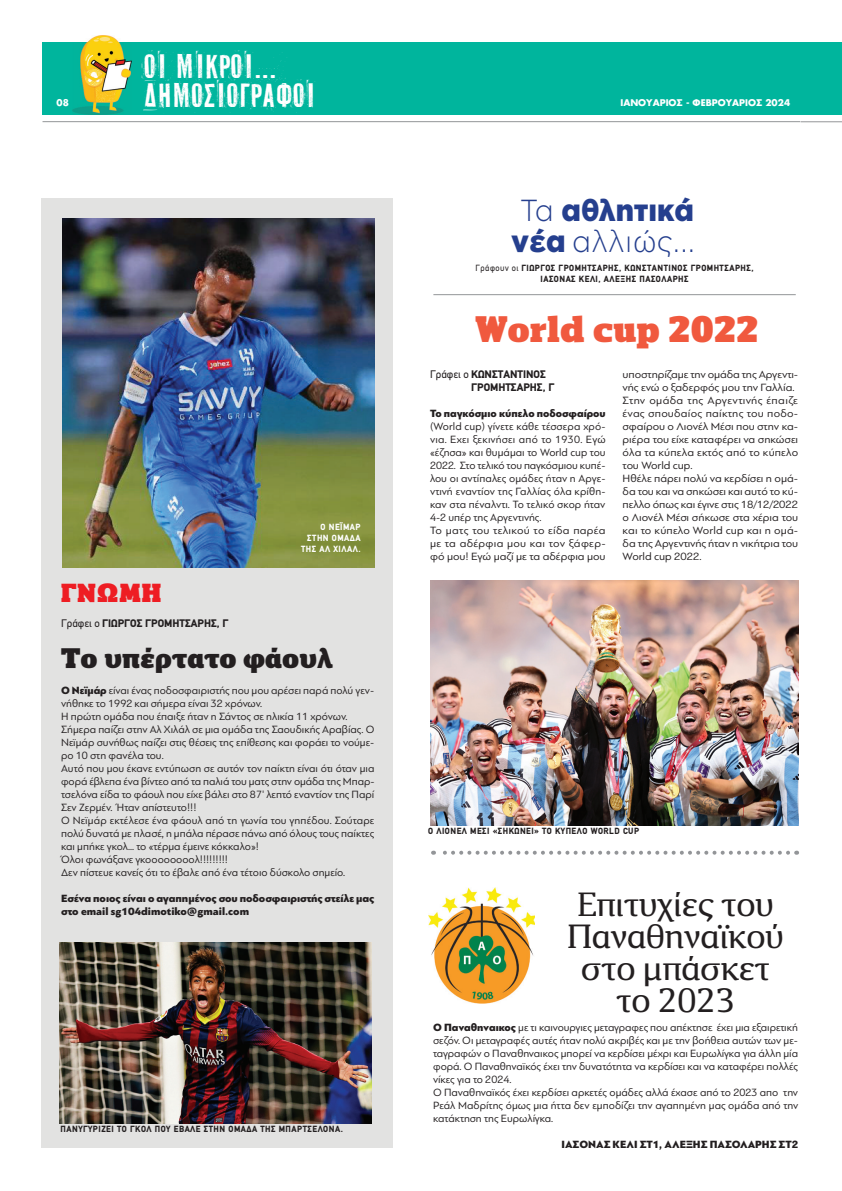
<style>
.page{position:relative;width:842px;height:1191px;background:#fff}
.page>*{position:absolute;margin:0;border:0;box-sizing:border-box;transform-origin:0 0}
.t1{font:900 33.9px "BHMA Next Step 10";color:#f0593e}
.t2{font:32px/32px "BHMA Next Step 10";color:#231f20;text-align:center}
.t3{font:31.6px "PF Fuel Pro";letter-spacing:-.01em;color:#fff}
.t4{font:300 30.4px/31px "Gotham Greek";color:#253f8e;scale:.95 1}
.t5{font:900 26px "BHMA Next Step 10";color:#231f20}
.t6{font:900 24px "BHMA Next Step 10";letter-spacing:.04em;color:#ee1d23}
.t7{font:11px/13px "PF Bague Sans Pro";color:#231f20}
.t8{font:11px/13px "PF Bague Sans Pro";color:#231f20;scale:1.05 1}
.t9{font:900 11px/13px "PF Bague Sans Pro";color:#231f20}
.t10{font:900 11px/13px "PF Din Text";color:#231f20}
.t11{font:900 9px/10.8px "PF Din Text";letter-spacing:.06em;color:#231f20;text-align:center;scale:.94 1}
.t12{font:700 9px "PF Futura Neu";color:#fff}
.t13{font:900 9px/10.8px "PF Din Text";letter-spacing:.06em;color:#fff;text-align:right;scale:.94 1}
.s1{font-weight:400}
.s2{font-weight:900}
</style>
<div class="page">
<div style="left:44px;top:43px;width:798px;height:72px;background:#00b59d"></div>
<div style="left:43px;top:42px;width:756px;height:72px;background:#00b59d"></div>
<hr style="left:43px;top:121px;width:757px;height:1px;background:#939598">
<img style="left:72px;top:35px;width:60px;height:79px">
<hr style="left:801px;top:121px;width:41px;height:1px;background:#939598">
<hr style="left:433px;top:294px;width:363px;height:1px;background:#939598">
<svg style="left:433px;top:850px;width:355px;height:4px"></svg>
<div style="left:41px;top:198px;width:352px;height:950px;background:#e2e2e1"></div>
<img style="left:60px;top:942px;width:311px;height:181px">
<img style="left:62px;top:218px;width:312px;height:349px">
<img style="left:428px;top:887px;width:107px;height:116px">
<img style="left:431px;top:580px;width:367px;height:245px">
<p class="t12" style="left:57px;top:97px;width:14px">08</p>
<h3 class="t3" style="left:144px;top:43px;width:134px">Οι µικροί...</h3>
<h3 class="t3" style="left:144px;top:72px;width:174px">δηµοσιογράφοι</h3>
<p class="t13" style="left:301px;top:521px;width:65px">Ο ΝΕΪΜΑΡ<br>ΣΤΗΝ ΟΜΑΔΑ<br>ΤΗΣ ΑΛ ΧΙΛΑΛ.</p>
<h3 class="t6" style="left:61px;top:576px;width:102px">ΓΝΩΜΗ</h3>
<p class="t10" style="left:61px;top:617px;width:169px"><span class="s1">Γράφει ο</span> ΓΙΩΡΓΟΣ ΓΡΟΜΗΤΣΑΡΗΣ, Γ</p>
<h3 class="t5" style="left:61px;top:640px;width:273px">Το υπέρτατο φάουλ</h3>
<p class="t7" style="left:61px;top:684px;width:315px"><span class="s2">Ο Νεϊµάρ</span> είναι ένας ποδοσφαιριστής που µου αρέσει παρά πολύ γεν&shy;νήθηκε το 1992 και σήµερα είναι 32 χρόνων.<br>Η πρώτη οµάδα που έπαιξε ήταν η Σάντος σε ηλικία 11 χρόνων.<br>Σήµερα παίζει στην Αλ Χιλάλ σε µια οµάδα της Σαουδικής Αραβίας. Ο Νεϊµάρ συνήθως παίζει στις θέσεις της επίθεσης και φοράει το νούµε&shy;ρο 10 στη φανέλα του.<br>Αυτό που µου έκανε εντύπωση σε αυτόν τον παίκτη είναι ότι όταν µια φορά έβλεπα ένα βίντεο από τα παλιά του µατς στην οµάδα της Μπαρ&shy;τσελόνα είδα το φάουλ που είχε βάλει στο 87' λεπτό εναντίον της Παρί Σεν Ζερµέν. Ήταν απίστευτο!!!<br>Ο Νεϊµάρ εκτέλεσε ένα φάουλ από τη γωνία του γηπέδου. Σούταρε πολύ δυνατά µε πλασέ, η µπάλα πέρασε πάνω από όλους τους παίκτες και µπήκε γκολ... το «τέρµα έµεινε κόκκαλο»!<br>Όλοι φωνάξανε γκοοοοοοοολ!!!!!!!!!<br>∆εν πίστευε κανείς ότι το έβαλε από ένα τέτοιο δύσκολο σηµείο.</p>
<p class="t9" style="left:61px;top:892px;width:315px">Εσένα ποιος είναι ο αγαπηµένος σου ποδοσφαιριστής στείλε µας στο email sg104dimotiko@gmail.com</p>
<p class="t11" style="left:61px;top:1123px;width:302px">ΠΑΝΥΓΥΡΙΖΕΙ ΤΟ ΓΚΟΛ ΠΟΥ ΕΒΑΛΕ ΣΤΗΝ ΟΜΑΔΑ ΤΗΣ ΜΠΑΡΤΣΕΛΟΝΑ.</p>
<p class="t12" style="left:620px;top:96px;width:171px">ΙΑΝΟΥΑΡΙΟΣ - ΦΕΒΡΟΥΑΡΙΟΣ 2024</p>
<h3 class="t4" style="left:511px;top:194px;width:196px">Τα <span class="s2">αθλητικά νέα</span> αλλιώς...</h3>
<p class="t11" style="left:476px;top:262px;width:297px"><span class="s1">Γράφουν οι</span> ΓΙΩΡΓΟΣ ΓΡΟΜΗΤΣΑΡΗΣ, ΚΩΝΣΤΑΝΤΙΝΟΣ ΓΡΟΜΗΤΣΑΡΗΣ,<br>ΙΑΣΟΝΑΣ ΚΕΛΙ, ΑΛΕΞΗΣ ΠΑΣΟΛΑΡΗΣ</p>
<h1 class="t1" style="left:475px;top:306px;width:285px">World cup 2022</h1>
<p class="t10" style="left:471px;top:367px;width:85px;text-indent:-41px"><span class="s1">Γράφει ο</span> ΚΩΝΣΤΑΝΤΙΝΟΣ<br>ΓΡΟΜΗΤΣΑΡΗΣ, Γ</p>
<p class="t9" style="left:430px;top:407px;width:177px">Το παγκόσµιο κύπελο ποδοσφαίρου</p>
<p class="t7" style="left:430px;top:419px;width:177px">(World cup) γίνετε κάθε τέσσερα χρό&shy;νια. Εχει ξεκινήσει από το 1930. Εγώ «έζησα» και θυµάµαι το World cup του 2022. Στο τελικό του παγκόσµιου κυπέ&shy;λου οι αντίπαλες οµάδες ήταν η Αργε&shy;ντινή εναντίον της Γαλλίας όλα κρίθη&shy;καν στα πέναλντι. Το τελικό σκορ ήταν 4-2 υπέρ της Αργεντινής.<br>Το µατς του τελικού το είδα παρέα µε τα αδέρφια µου και τον ξάφερ&shy;φό µου! Εγώ µαζί µε τα αδέρφια µου</p>
<p class="t8" style="left:623px;top:368px;width:169px">υποστηρίζαµε την οµάδα της Αργεντι&shy;νής ενώ ο ξαδερφός µου την Γαλλία.<br>Στην οµάδα της Αργεντινής έπαιζε ένας σπουδαίος παίκτης του ποδο&shy;σφαίρου ο Λιονέλ Μέσι που στην κα&shy;ριέρα του είχε καταφέρει να σηκώσει όλα τα κύπελα εκτός από το κύπελο του World cup.<br>Ηθέλε πάρει πολύ να κερδίσει η οµά&shy;δα του και να σηκώσει και αυτό το κύ&shy;πελλο όπως και έγινε στις 18/12/2022 ο Λιονέλ Μέσι σήκωσε στα χέρια του και το κύπελο World cup και η οµά&shy;δα της Αργεντινής ήταν η νικήτρια του<br>World cup 2022.</p>
<p class="t11" style="left:428px;top:825px;width:226px">Ο ΛΙΟΝΕΛ ΜΕΣΙ «ΣΗΚΩNEI» ΤΟ ΚΥΠΕΛΟ WORLD CUP</p>
<h2 class="t2" style="left:568px;top:888px;width:217px">Eπιτυχίες του<br>Παναθηναϊκού στο µπάσκετ το 2023</h2>
<p class="t7" style="left:433px;top:1021px;width:367px"><span class="s2">Ο Παναθηναικος</span> µε τι καινουργιες µεταγραφες που απέκτησε έχει µια εξαιρετική σεζόν. Οι µεταγραφές αυτές ήταν πολύ ακριβές και µε την βοήθεια αυτών των µε&shy;ταγραφών ο Παναθηναικος µπορεί να κερδίσει µέχρι και Ευρωλίγκα για άλλη µία φορά. Ο Παναθηναϊκός έχει την δυνατότητα να κερδίσει και να καταφέρει πολλές νίκες για το 2024.<br>Ο Παναθηναϊκός έχει κερδίσει αρκετές οµάδες αλλά έχασε από το 2023 απο την Ρεάλ Μαδρίτης όµως µια ήττα δεν εµποδίζει την αγαπηµένη µας οµάδα από την κατάκτηση της Ευρωλίγκα.</p>
<p class="t9" style="left:561px;top:1138px;width:238px">ΙΑΣΟΝΑΣ ΚΕΛΙ ΣΤ1, ΑΛΕΞΗΣ ΠΑΣΟΛΑΡΗΣ ΣΤ2</p>
</div>
